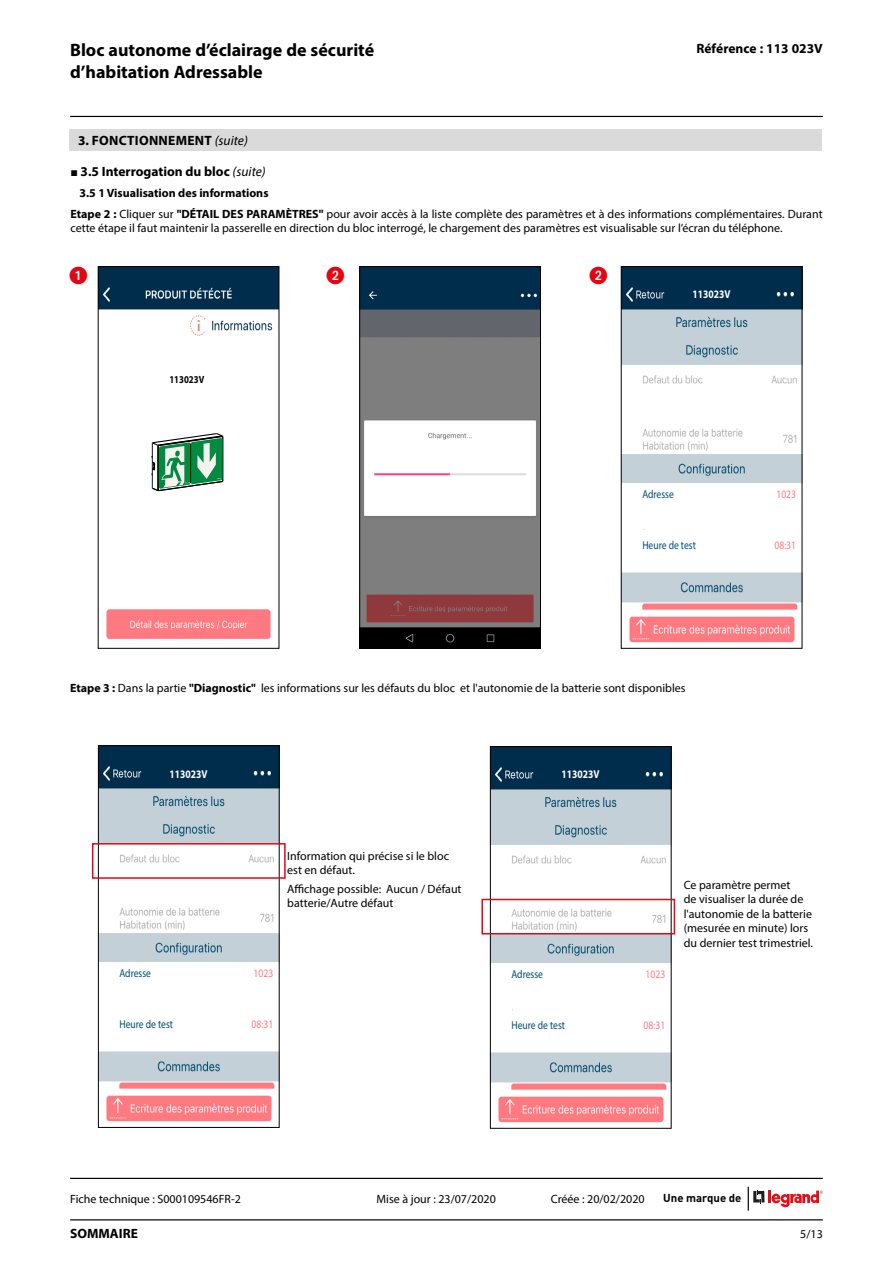
<style>
.page{position:relative;width:893px;height:1263px;background:#fff}
.page>*{position:absolute;margin:0;border:0;box-sizing:border-box;transform-origin:0 0}
.t1{font:700 18px "Myriad Pro";color:#000}
.t2{font:18px "European Pi One";color:#e30613}
.t3{font:700 13.5px "Myriad Pro";color:#000}
.t4{font:700 13.5px "Myriad Pro";letter-spacing:.02em;color:#000}
.t5{font:12px/14.4px "Myriad Pro";color:#000}
.t6{font:11.4px "Myriad Pro";color:#004e6f;scale:.84 1}
.t7{font:11.4px "Myriad Pro";color:#ff7980;scale:.84 1}
.t8{font:700 11.4px "Myriad Pro";color:#fff;scale:.84 1}
.t9{font:700 11.4px "DIN Pro";color:#000}
.t10{font:700 10.5px "Myriad Pro";color:#000;scale:.84 1}
.s1{font-weight:400;font-style:italic}
.s2{font-weight:700}
</style>
<div class="page">
<hr style="left:70px;top:1219px;width:753px;height:1px;background:#000">
<hr style="left:70px;top:1178px;width:753px;height:1px;background:#000">
<hr style="left:70px;top:116px;width:753px;height:1px;background:#000">
<svg style="left:748px;top:1187px;width:75px;height:24px"></svg>
<div style="left:70px;top:130px;width:752px;height:21px;background:#dadada"></div>
<img style="left:361px;top:280px;width:178px;height:367px">
<div style="left:360px;top:267px;width:180px;height:13px;background:#002d4c"></div>
<div style="left:359px;top:266px;width:182px;height:383px;border:1px solid #000"></div>
<img style="left:623px;top:282px;width:177px;height:361px">
<div style="left:692px;top:289px;width:39px;height:12px;background:#002d4c"></div>
<div style="left:621px;top:267px;width:181px;height:15px;background:#002d4c"></div>
<div style="left:621px;top:483px;width:181px;height:89px;background:#fff"></div>
<div style="left:624px;top:395px;width:175px;height:27px;background:#fff"></div>
<div style="left:621px;top:266px;width:181px;height:383px;border:1px solid #000"></div>
<img style="left:100px;top:280px;width:177px;height:359px">
<div style="left:166px;top:374px;width:42px;height:12px;background:#fff"></div>
<svg style="left:152px;top:433px;width:72px;height:58px"></svg>
<hr style="left:190px;top:444px;width:1px;height:39px;background:#000">
<div style="left:98px;top:267px;width:181px;height:13px;background:#002d4c"></div>
<div style="left:98px;top:266px;width:181px;height:383px;border:1px solid #000"></div>
<img style="left:100px;top:761px;width:178px;height:361px">
<div style="left:170px;top:768px;width:38px;height:12px;background:#002d4c"></div>
<div style="left:98px;top:746px;width:181px;height:15px;background:#002d4c"></div>
<div style="left:98px;top:962px;width:181px;height:89px;background:#fff"></div>
<div style="left:102px;top:874px;width:174px;height:28px;background:#fff"></div>
<div style="left:98px;top:745px;width:182px;height:383px;border:1px solid #000"></div>
<div style="left:92px;top:843px;width:194px;height:36px;border:2px solid #e30613"></div>
<img style="left:492px;top:762px;width:177px;height:361px">
<div style="left:562px;top:769px;width:38px;height:12px;background:#002d4c"></div>
<div style="left:490px;top:746px;width:181px;height:16px;background:#002d4c"></div>
<div style="left:490px;top:963px;width:181px;height:89px;background:#fff"></div>
<div style="left:494px;top:875px;width:174px;height:27px;background:#fff"></div>
<div style="left:490px;top:746px;width:181px;height:383px;border:1px solid #000"></div>
<div style="left:481px;top:899px;width:194px;height:35px;border:2px solid #e30613"></div>
<h1 class="t1" style="left:70px;top:38px;width:306px">Bloc autonome d’éclairage de sécurité</h1>
<p class="t3" style="left:696px;top:39px;width:128px">Référence : 113 023V</p>
<h1 class="t1" style="left:70px;top:60px;width:194px">d’habitation Adressable</h1>
<p class="t4" style="left:78px;top:132px;width:171px">3. FONCTIONNEMENT <span class="s1">(suite)</span></p>
<p class="t3" style="left:81px;top:163px;width:187px">3.5 Interrogation du bloc <span class="s1">(suite)</span></p>
<p class="t5" style="left:70px;top:183px;width:754px;line-height:20.7px;text-indent:9px"><span class="s2">3.5 1 Visualisation des informations<br>Etape 2 :</span> Cliquer sur <span class="s2">"DÉTAIL DES PARAMÈTRES"</span> pour avoir accès à la liste complète des paramètres et à des informations complémentaires. Durant</p>
<p class="t5" style="left:70px;top:221px;width:714px">cette étape il faut maintenir la passerelle en direction du bloc interrogé, le chargement des paramètres est visualisable sur l’écran du téléphone.</p>
<h1 class="t2" style="left:70px;top:265px;width:19px">1</h1>
<h1 class="t2" style="left:326px;top:265px;width:19px">2</h1>
<h1 class="t2" style="left:589px;top:265px;width:19px">2</h1>
<p class="t10" style="left:169px;top:373px;width:43px">113023V</p>
<p class="t8" style="left:692px;top:287px;width:47px">113023V</p>
<p class="t6" style="left:642px;top:487px;width:39px">Adresse</p>
<p class="t7" style="left:776px;top:487px;width:25px">1023</p>
<p class="t6" style="left:642px;top:538px;width:65px">Heure de test</p>
<p class="t7" style="left:774px;top:538px;width:27px">08:31</p>
<p class="t5" style="left:70px;top:680px;width:617px"><span class="s2">Etape 3 :</span> Dans la partie <span class="s2">"Diagnostic"</span> les informations sur les défauts du bloc et l'autonomie de la batterie sont disponibles</p>
<p class="t8" style="left:170px;top:766px;width:47px">113023V</p>
<p class="t8" style="left:562px;top:767px;width:47px">113023V</p>
<p class="t5" style="left:287px;top:848px;width:163px">Information qui précise si le bloc est en défaut.</p>
<p class="t5" style="left:287px;top:881px;width:176px">Affichage possible: Aucun / Défaut batterie/Autre défaut</p>
<p class="t5" style="left:684px;top:877px;width:131px">Ce paramètre permet<br>de visualiser la durée de l'autonomie de la batterie (mesurée en minute) lors du dernier test trimestriel.</p>
<p class="t6" style="left:120px;top:966px;width:39px">Adresse</p>
<p class="t7" style="left:254px;top:966px;width:25px">1023</p>
<p class="t6" style="left:511px;top:967px;width:39px">Adresse</p>
<p class="t7" style="left:646px;top:967px;width:25px">1023</p>
<p class="t6" style="left:120px;top:1017px;width:65px">Heure de test</p>
<p class="t7" style="left:252px;top:1017px;width:27px">08:31</p>
<p class="t6" style="left:511px;top:1018px;width:65px">Heure de test</p>
<p class="t7" style="left:644px;top:1018px;width:27px">08:31</p>
<p class="t5" style="left:70px;top:1192px;width:172px">Fiche technique : S000109546FR-2</p>
<p class="t5" style="left:376px;top:1192px;width:121px">Mise à jour : 23/07/2020</p>
<p class="t5" style="left:551px;top:1192px;width:95px">Créée : 20/02/2020</p>
<p class="t9" style="left:663px;top:1188px;width:80px">Une marque de</p>
<p class="t3" style="left:70px;top:1224px;width:69px">SOMMAIRE</p>
<p class="t5" style="left:800px;top:1226px;width:24px">5/13</p>
</div>
